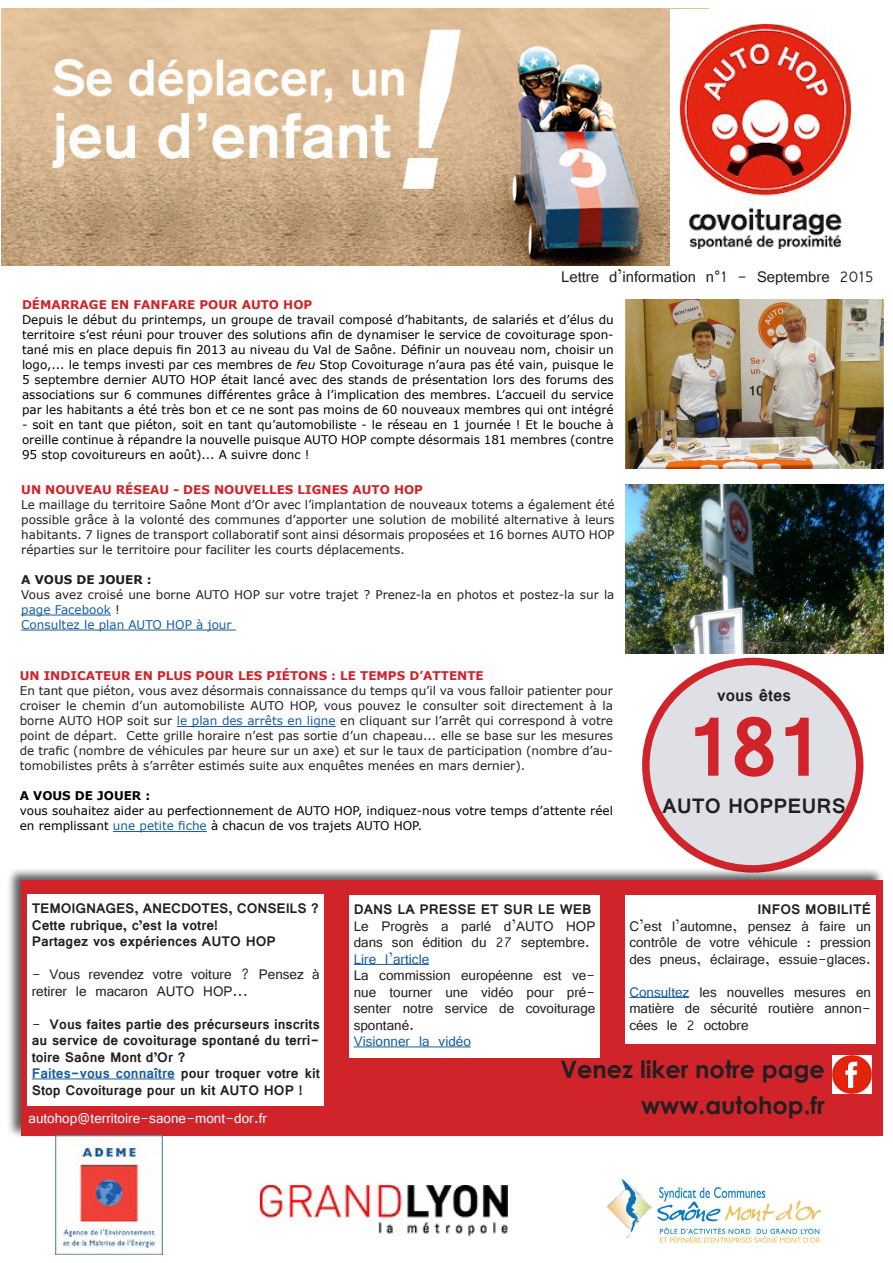
<style>
.page{position:relative;width:893px;height:1263px;background:#fff}
.page>*{position:absolute;margin:0;border:0;box-sizing:border-box;transform-origin:0 0}
.t1{font:700 90px "Vrinda";color:#d1232a}
.t2{font:700 24px "Century Gothic";color:#231f20}
.t3{font:700 22.5px "Vrinda";color:#231f20}
.t4{font:700 18px "Vrinda";color:#231f20}
.t5{font:16.5px "Vrinda";color:#231f20}
.t6{font:15px/16.5px "Vrinda";color:#231f20;text-align:justify}
.t7{font:700 15px/16.5px "Vrinda";color:#231f20;text-align:justify}
.t8{font:15px "Vrinda";color:#fff}
.t9{font:15px "Vrinda";color:#175d9e}
.t10{font:12px/15px "Verdana";color:#000;text-align:justify}
.t11{font:12px/15px "Verdana";color:#231f20;text-align:justify}
.t12{font:700 12px "Verdana";color:#d1232a}
.t13{font:12px "Verdana";color:#175d9e}
.t14{font:700 12px "Verdana";color:#231f20}
.t15{font:700 12px "Verdana";color:#000}
.s1{font-style:italic}
.s2{color:#175d9e}
.s3{font-weight:400}
</style>
<div class="page">
<div style="left:646px;top:661px;width:214px;height:208px;background:#dee0e6;border-radius:50%"></div>
<div style="left:642px;top:658px;width:221px;height:215px;border:8px solid #d1232a;border-radius:50%"></div>
<img style="left:1px;top:9px;width:669px;height:257px">
<div style="left:6px;top:867px;width:878px;height:272px;background:#231f20;opacity:.75"></div>
<div style="left:21px;top:880px;width:862px;height:255px;background:#d1232a"></div>
<div style="left:27px;top:894px;width:297px;height:212px;background:#fff"></div>
<hr style="left:32px;top:1079px;width:143px;height:1px;background:#175d9e">
<img style="left:625px;top:300px;width:258px;height:168px">
<img style="left:680px;top:25px;width:170px;height:223px">
<div style="left:349px;top:895px;width:251px;height:162px;background:#fff"></div>
<hr style="left:354px;top:964px;width:75px;height:1px;background:#175d9e">
<hr style="left:354px;top:1047px;width:117px;height:1px;background:#175d9e">
<div style="left:625px;top:895px;width:250px;height:149px;background:#fff"></div>
<hr style="left:629px;top:997px;width:60px;height:1px;background:#175d9e">
<hr style="left:21px;top:615px;width:90px;height:1px;background:#175d9e">
<hr style="left:21px;top:630px;width:215px;height:1px;background:#175d9e">
<img style="left:56px;top:1135px;width:107px;height:119px">
<img style="left:261px;top:1185px;width:246px;height:50px">
<img style="left:607px;top:1179px;width:214px;height:64px">
<img style="left:625px;top:485px;width:258px;height:168px">
<img style="left:833px;top:1056px;width:38px;height:38px">
<hr style="left:177px;top:726px;width:159px;height:1px;background:#175d9e">
<hr style="left:113px;top:831px;width:94px;height:1px;background:#175d9e">
<p class="t5" style="left:561px;top:266px;width:314px">Lettre d’information n°1 - Septembre 2015</p>
<p class="t12" style="left:22px;top:296px;width:292px">DÉMARRAGE EN FANFARE POUR AUTO HOP</p>
<p class="t10" style="left:22px;top:312px;width:593px">Depuis le début du printemps, un groupe de travail composé d’habitants, de salariés et d’élus du territoire s’est réuni pour trouver des solutions afin de dynamiser le service de covoiturage spon&shy;tané mis en place depuis fin 2013 au niveau du Val de Saône. Définir un nouveau nom, choisir un logo,... le temps investi par ces membres de <span class="s1">feu</span> Stop Covoiturage n’aura pas été vain, puisque le 5 septembre dernier AUTO HOP était lancé avec des stands de présentation lors des forums des associations sur 6 communes différentes grâce à l’implication des membres. L’accueil du service par les habitants a été très bon et ce ne sont pas moins de 60 nouveaux membres qui ont intégré</p>
<p class="t10" style="left:22px;top:417px;width:593px">- soit en tant que piéton, soit en tant qu’automobiliste - le réseau en 1 journée ! Et le bouche à oreille continue à répandre la nouvelle puisque AUTO HOP compte désormais 181 membres (contre 95 stop covoitureurs en août)... A suivre donc !</p>
<p class="t12" style="left:21px;top:481px;width:403px">UN NOUVEAU RÉSEAU - DES NOUVELLES LIGNES AUTO HOP</p>
<p class="t11" style="left:21px;top:497px;width:595px">Le maillage du territoire Saône Mont d’Or avec l’implantation de nouveaux totems a également été possible grâce à la volonté des communes d’apporter une solution de mobilité alternative à leurs habitants. 7 lignes de transport collaboratif sont ainsi désormais proposées et 16 bornes AUTO HOP réparties sur le territoire pour faciliter les courts déplacements.</p>
<p class="t14" style="left:21px;top:571px;width:132px">A VOUS DE JOUER :</p>
<p class="t11" style="left:21px;top:587px;width:595px">Vous avez croisé une borne AUTO HOP sur votre trajet ? Prenez-la en photos et postez-la sur la <span class="s2">page Facebook</span> !</p>
<p class="t13" style="left:21px;top:616px;width:212px">Consultez le plan AUTO HOP à jour</p>
<p class="t12" style="left:20px;top:667px;width:465px">UN INDICATEUR EN PLUS POUR LES PIÉTONS : LE TEMPS D’ATTENTE</p>
<p class="t11" style="left:20px;top:683px;width:595px">En tant que piéton, vous avez désormais connaissance du temps qu’il va vous falloir patienter pour croiser le chemin d’un automobiliste AUTO HOP, vous pouvez le consulter soit directement à la borne AUTO HOP soit sur <span class="s2">le plan des arrêts en ligne</span> en cliquant sur l’arrêt qui correspond à votre point de départ. Cette grille horaire n’est pas sortie d’un chapeau... elle se base sur les mesures de trafic (nombre de véhicules par heure sur un axe) et sur le taux de participation (nombre d’au&shy;tomobilistes prêts à s’arrêter estimés suite aux enquêtes menées en mars dernier).</p>
<p class="t15" style="left:20px;top:787px;width:132px">A VOUS DE JOUER :</p>
<p class="t10" style="left:20px;top:803px;width:595px">vous souhaitez aider au perfectionnement de AUTO HOP, indiquez-nous votre temps d’attente réel en remplissant <span class="s2">une petite fiche</span> à chacun de vos trajets AUTO HOP.</p>
<p class="t4" style="left:717px;top:683px;width:75px">vous êtes</p>
<p class="t1" style="left:686px;top:687px;width:137px">181</p>
<p class="t3" style="left:662px;top:791px;width:185px">AUTO HOPPEURS</p>
<p class="t7" style="left:32px;top:900px;width:288px">TEMOIGNAGES, ANECDOTES, CONSEILS ?</p>
<p class="t7" style="left:32px;top:917px;width:188px">Cette rubrique, c’est la votre!</p>
<p class="t7" style="left:32px;top:933px;width:246px">Partagez vos expériences AUTO HOP</p>
<p class="t6" style="left:32px;top:966px;width:290px">- Vous revendez votre voiture ? Pensez à retirer le macaron AUTO HOP...</p>
<p class="t7" style="left:32px;top:1016px;width:290px"><span class="s3">-</span> Vous faites partie des précurseurs inscrits au service de covoiturage spontané du terri&shy;toire Saône Mont d’Or ?</p>
<p class="t7" style="left:32px;top:1065px;width:290px"><span class="s2">Faites-vous connaître</span> pour troquer votre kit<br>Stop Covoiturage pour un kit AUTO HOP !</p>
<p class="t8" style="left:29px;top:1108px;width:240px">autohop@territoire-saone-mont-dor.fr</p>
<p class="t7" style="left:354px;top:901px;width:239px">DANS LA PRESSE ET SUR LE WEB</p>
<p class="t6" style="left:354px;top:918px;width:243px">Le Progrès a parlé d’AUTO HOP dans son édition du 27 septembre.</p>
<p class="t9" style="left:354px;top:949px;width:77px">Lire l’article</p>
<p class="t6" style="left:354px;top:967px;width:243px">La commission européenne est ve&shy;nue tourner une vidéo pour pré&shy;senter notre service de covoiturage spontané.</p>
<p class="t9" style="left:354px;top:1031px;width:119px">Visionner la vidéo</p>
<p class="t7" style="left:757px;top:901px;width:115px">INFOS MOBILITÉ</p>
<p class="t6" style="left:629px;top:918px;width:243px">C’est l’automne, pensez à faire un contrôle de votre véhicule : pression des pneus, éclairage, essuie-glaces.</p>
<p class="t6" style="left:629px;top:984px;width:243px"><span class="s2">Consultez</span> les nouvelles mesures en matière de sécurité routière annon&shy;cées le 2 octobre</p>
<p class="t2" style="left:560px;top:1051px;width:266px">Venez liker notre page</p>
<p class="t2" style="left:641px;top:1087px;width:185px">www.autohop.fr</p>
</div>
